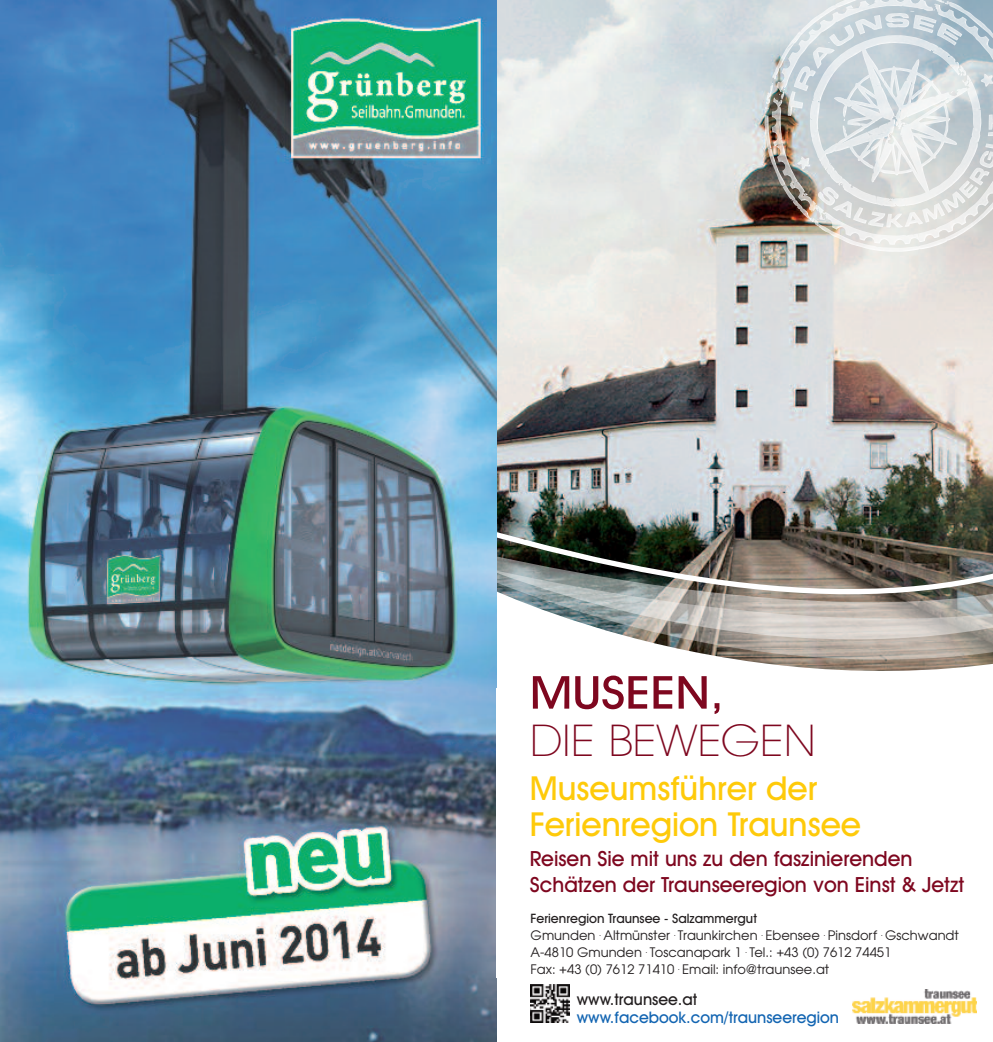
<style>
.page{position:relative;width:993px;height:1042px;background:#fff}
.page>*{position:absolute;margin:0;border:0;box-sizing:border-box;transform-origin:0 0}
.t1{font:500 45.68px "Avant Garde IT Cby BT";color:#7e071f;scale:1.11 1}
.t2{font:200 44.1px "Avant Garde IT Cby BT";color:#7e071f;scale:1.11 1}
.t3{font:500 33.25px/36.8px "Avant Garde IT Cby BT";color:#feca0a}
.t4{font:500 21px/26.2px "Avant Garde IT Cby BT";color:#7e071f}
.t5{font:500 16.1px "Avant Garde IT Cby BT";color:#1365b2}
.t6{font:500 16.1px "Avant Garde IT Cby BT";color:#231f20}
.t7{font:12.95px/17px "Avant Garde";color:#231f20}
.t8{font:500 12.95px "Avant Garde IT Cby BT";color:#231f20}
</style>
<div class="page">
<img style="left:496px;top:0;width:496px;height:427px">
<img style="left:496px;top:427px;width:496px;height:109px">
<img style="left:496px;top:536px;width:496px;height:15px">
<img style="left:496px;top:551px;width:496px;height:137px">
<svg style="left:857px;top:989px;width:120px;height:35px"></svg>
<img style="left:852px;top:990px;width:124px;height:33px">
<img style="left:530px;top:984px;width:39px;height:39px">
<img style="left:772px;top:0;width:172px;height:130px">
<img style="left:0;top:0;width:496px;height:1042px">
<h1 class="t1" style="left:529px;top:676px;width:177px">MUSEEN,</h1>
<h2 class="t2" style="left:529px;top:724px;width:259px">DIE BEWEGEN</h2>
<h3 class="t3" style="left:529px;top:772px;width:333px">Museumsführer der<br>Ferienregion Traunsee</h3>
<h3 class="t4" style="left:529px;top:847px;width:436px">Reisen Sie mit uns zu den faszinierenden<br>Schätzen der Traunseeregion von Einst &amp; Jetzt</h3>
<p class="t8" style="left:530px;top:914px;width:228px">Ferienregion Traunsee - Salzammergut</p>
<p class="t7" style="left:530px;top:927px;width:429px">Gmunden <sup>.</sup> Altmünster <sup>.</sup> Traunkirchen <sup>.</sup> Ebensee <sup>.</sup> Pinsdorf <sup>.</sup> Gschwandt<br>A-4810 Gmunden <sup>.</sup> Toscanapark 1 <sup>.</sup> Tel.: +43 (0) 7612 74451<br>Fax: +43 (0) 7612 71410 <sup>.</sup> Email: info@traunsee.at</p>
<p class="t6" style="left:576px;top:993px;width:122px">www.traunsee.at</p>
<p class="t5" style="left:576px;top:1011px;width:264px">www.facebook.com/traunseeregion</p>
</div>
